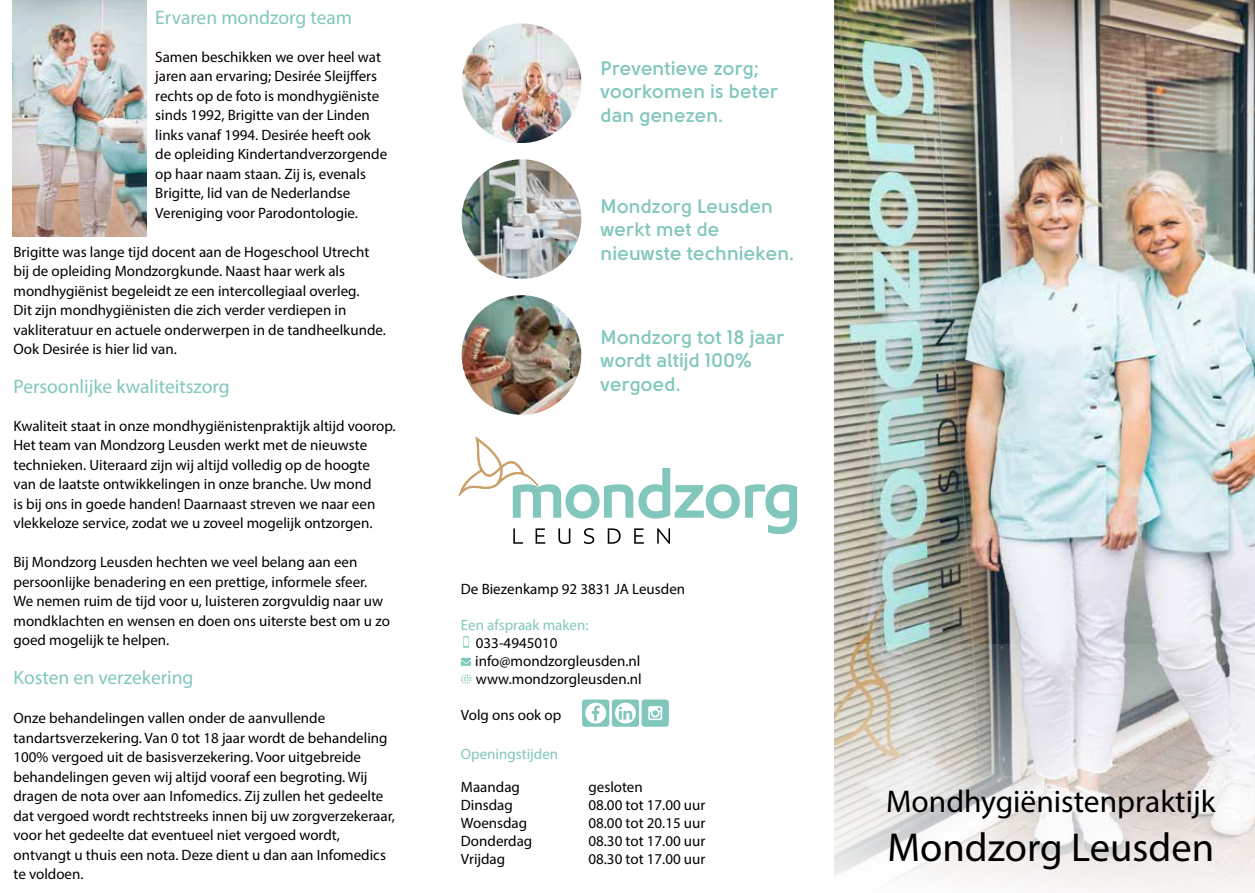
<style>
.page{position:relative;width:1255px;height:893px;background:#fff}
.page>*{position:absolute;margin:0;border:0;box-sizing:border-box;transform-origin:0 0}
.t1{font:40.5px "Myriad Pro";color:#000}
.t2{font:31.5px "Myriad Pro";color:#000}
.t3{font:700 19.5px/23.4px "Solomon Sans Semi";color:#81c7bc}
.t4{font:19.5px "Myriad Pro";color:#81c7bc}
.t5{font:15px/19.5px "Myriad Pro";color:#000}
.t6{font:15px "Myriad Pro";color:#81c7bc}
</style>
<div class="page">
<img style="left:461px;top:23px;width:120px;height:120px;border-radius:60px">
<img style="left:834px;top:0;width:420px;height:645px">
<svg style="left:463px;top:636px;width:6px;height:12px"></svg>
<svg style="left:461px;top:658px;width:10px;height:8px"></svg>
<svg style="left:461px;top:674px;width:10px;height:10px"></svg>
<div style="left:582px;top:699px;width:27px;height:28px;background:#81c7bc;border-radius:3px"></div>
<div style="left:585px;top:703px;width:21px;height:21px;background:#fff;border-radius:50%"></div>
<svg style="left:591px;top:706px;width:8px;height:15px"></svg>
<div style="left:612px;top:699px;width:27px;height:28px;background:#81c7bc;border-radius:3px"></div>
<svg style="left:615px;top:703px;width:21px;height:21px"></svg>
<svg style="left:618px;top:707px;width:14px;height:13px"></svg>
<div style="left:641px;top:699px;width:28px;height:28px;background:#81c7bc;border-radius:3px"></div>
<svg style="left:648px;top:706px;width:14px;height:14px"></svg>
<img style="left:13px;top:0;width:134px;height:236px">
<img style="left:461px;top:295px;width:120px;height:120px;border-radius:60px">
<img style="left:461px;top:159px;width:120px;height:120px;border-radius:60px">
<svg style="left:745px;top:484px;width:52px;height:50px"></svg>
<svg style="left:458px;top:437px;width:281px;height:82px"></svg>
<svg style="left:513px;top:528px;width:10px;height:16px"></svg>
<svg style="left:535px;top:528px;width:10px;height:16px"></svg>
<svg style="left:558px;top:528px;width:12px;height:16px"></svg>
<svg style="left:584px;top:528px;width:10px;height:16px"></svg>
<svg style="left:607px;top:528px;width:13px;height:16px"></svg>
<svg style="left:634px;top:528px;width:10px;height:16px"></svg>
<svg style="left:657px;top:528px;width:13px;height:16px"></svg>
<svg style="left:834px;top:645px;width:420px;height:248px"></svg>
<h3 class="t4" style="left:155px;top:6px;width:198px">Ervaren mondzorg team</h3>
<p class="t5" style="left:155px;top:47px;width:233px">Samen beschikken we over heel wat jaren aan ervaring; Desirée Sleijffers rechts op de foto is mondhygiëniste sinds 1992, Brigitte van der Linden links vanaf 1994. Desirée heeft ook de opleiding Kindertandverzorgende op haar naam staan. Zij is, evenals Brigitte, lid van de Nederlandse Vereniging voor Parodontologie.</p>
<p class="t5" style="left:14px;top:242px;width:374px">Brigitte was lange tijd docent aan de Hogeschool Utrecht bij de opleiding Mondzorgkunde. Naast haar werk als mondhygiënist begeleidt ze een intercollegiaal overleg.<br>Dit zijn mondhygiënisten die zich verder verdiepen in vakliteratuur en actuele onderwerpen in de tandheelkunde.<br>Ook Desirée is hier lid van.</p>
<h3 class="t4" style="left:14px;top:375px;width:218px">Persoonlijke kwaliteitszorg</h3>
<p class="t5" style="left:14px;top:416px;width:383px">Kwaliteit staat in onze mondhygiënistenpraktijk altijd voorop.<br>Het team van Mondzorg Leusden werkt met de nieuwste technieken. Uiteraard zijn wij altijd volledig op de hoogte van de laatste ontwikkelingen in onze branche. Uw mond<br>is bij ons in goede handen! Daarnaast streven we naar een vlekkeloze service, zodat we u zoveel mogelijk ontzorgen.</p>
<p class="t5" style="left:14px;top:552px;width:378px">Bij Mondzorg Leusden hechten we veel belang aan een persoonlijke benadering en een prettige, informele sfeer.<br>We nemen ruim de tijd voor u, luisteren zorgvuldig naar uw mondklachten en wensen en doen ons uiterste best om u zo goed mogelijk te helpen.</p>
<h3 class="t4" style="left:14px;top:666px;width:181px">Kosten en verzekering</h3>
<p class="t5" style="left:14px;top:708px;width:383px">Onze behandelingen vallen onder de aanvullende tandartsverzekering. Van 0 tot 18 jaar wordt de behandeling 100% vergoed uit de basisverzekering. Voor uitgebreide behandelingen geven wij altijd vooraf een begroting. Wij dragen de nota over aan Infomedics. Zij zullen het gedeelte dat vergoed wordt rechtstreeks innen bij uw zorgverzekeraar, voor het gedeelte dat eventueel niet vergoed wordt, ontvangt u thuis een nota. Deze dient u dan aan Infomedics te voldoen.</p>
<h3 class="t3" style="left:600px;top:56px;width:179px">Preventieve zorg; voorkomen is beter dan genezen.</h3>
<h3 class="t3" style="left:600px;top:194px;width:195px">Mondzorg Leusden werkt met de nieuwste technieken.</h3>
<h3 class="t3" style="left:600px;top:326px;width:185px">Mondzorg tot 18 jaar wordt altijd 100% vergoed.</h3>
<p class="t5" style="left:461px;top:579px;width:226px">De Biezenkamp 92 3831 JA Leusden</p>
<p class="t6" style="left:461px;top:615px;width:129px">Een afspraak maken:</p>
<p class="t5" style="left:475px;top:634px;width:168px;line-height:18px">033-4945010 info@mondzorgleusden.nl www.mondzorgleusden.nl</p>
<p class="t5" style="left:461px;top:705px;width:102px">Volg ons ook op</p>
<p class="t6" style="left:461px;top:745px;width:99px">Openingstijden</p>
<p class="t5" style="left:461px;top:777px;width:61px">Maandag</p>
<p class="t5" style="left:588px;top:777px;width:56px">gesloten</p>
<p class="t5" style="left:461px;top:795px;width:53px">Dinsdag</p>
<p class="t5" style="left:588px;top:795px;width:118px">08.00 tot 17.00 uur</p>
<p class="t5" style="left:461px;top:813px;width:68px">Woensdag</p>
<p class="t5" style="left:588px;top:813px;width:118px">08.00 tot 20.15 uur</p>
<p class="t5" style="left:461px;top:831px;width:73px">Donderdag</p>
<p class="t5" style="left:588px;top:831px;width:118px">08.30 tot 17.00 uur</p>
<p class="t5" style="left:461px;top:849px;width:46px">Vrijdag</p>
<p class="t5" style="left:588px;top:849px;width:118px">08.30 tot 17.00 uur</p>
<h2 class="t2" style="left:886px;top:782px;width:331px">Mondhygiënistenpraktijk</h2>
<h1 class="t1" style="left:887px;top:822px;width:328px">Mondzorg Leusden</h1>
</div>
